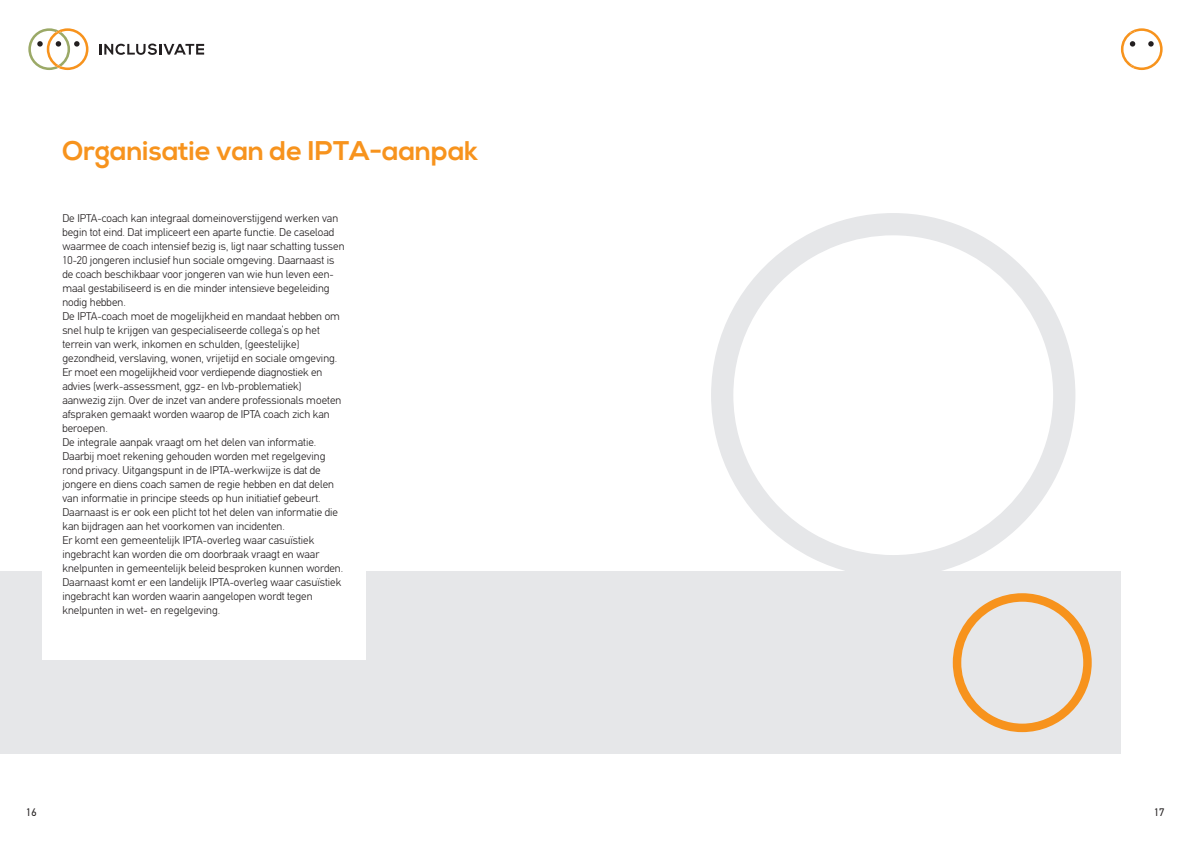
<style>
.page{position:relative;width:1191px;height:842px;background:#fff}
.page>*{position:absolute;margin:0;border:0;box-sizing:border-box;transform-origin:0 0}
.t1{font:700 27px "Nexa";color:#f7931d}
.t2{font:300 11.3px/14px "PF Din Text";color:#231f20}
.t3{font:11px "PF Din Text";color:#231f20}
</style>
<div class="page">
<svg style="left:28px;top:28px;width:60px;height:42px"></svg>
<svg style="left:99px;top:44px;width:105px;height:11px"></svg>
<svg style="left:1120px;top:28px;width:42px;height:42px"></svg>
<div style="left:0;top:571px;width:1120px;height:183px;background:#e6e7e9"></div>
<div style="left:42px;top:479px;width:324px;height:180px;background:#fff"></div>
<svg style="left:711px;top:213px;width:364px;height:358px"></svg>
<svg style="left:952px;top:593px;width:139px;height:139px"></svg>
<h1 class="t1" style="left:62px;top:135px;width:417px">Organisatie van de IPTA-aanpak</h1>
<p class="t2" style="left:62px;top:211px;width:284px">De IPTA-coach kan integraal domeinoverstijgend werken van begin tot eind. Dat impliceert een aparte functie. De caseload waarmee de coach intensief bezig is, ligt naar schatting tussen 10-20 jongeren inclusief hun sociale omgeving. Daarnaast is de coach beschikbaar voor jongeren van wie hun leven een&shy;maal gestabiliseerd is en die minder intensieve begeleiding nodig hebben.<br>De IPTA-coach moet de mogelijkheid en mandaat hebben om snel hulp te krijgen van gespecialiseerde collega’s op het terrein van werk, inkomen en schulden, (geestelijke) gezondheid, verslaving, wonen, vrijetijd en sociale omgeving.<br>Er moet een mogelijkheid voor verdiepende diagnostiek en advies (werk-assessment, ggz- en lvb-problematiek) aanwezig zijn. Over de inzet van andere professionals moeten afspraken gemaakt worden waarop de IPTA coach zich kan beroepen.<br>De integrale aanpak vraagt om het delen van informatie.<br>Daarbij moet rekening gehouden worden met regelgeving rond privacy. Uitgangspunt in de IPTA-werkwijze is dat de jongere en diens coach samen de regie hebben en dat delen van informatie in principe steeds op hun initiatief gebeurt.<br>Daarnaast is er ook een plicht tot het delen van informatie die kan bijdragen aan het voorkomen van incidenten.<br>Er komt een gemeentelijk IPTA-overleg waar casuïstiek ingebracht kan worden die om doorbraak vraagt en waar knelpunten in gemeentelijk beleid besproken kunnen worden.<br>Daarnaast komt er een landelijk IPTA-overleg waar casuïstiek ingebracht kan worden waarin aangelopen wordt tegen knelpunten in wet- en regelgeving.</p>
<p class="t3" style="left:26px;top:805px;width:12px">16</p>
<p class="t3" style="left:1154px;top:805px;width:12px">17</p>
</div>
